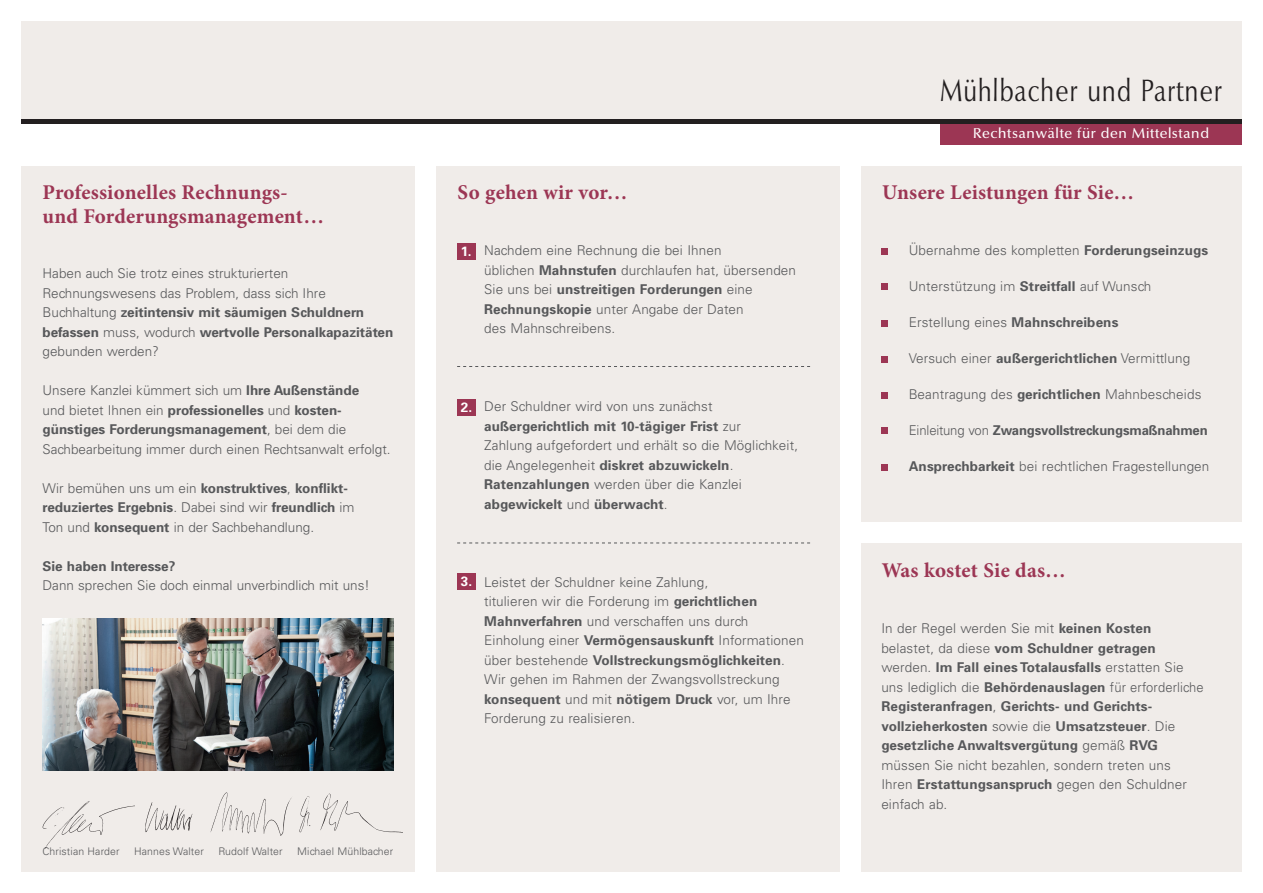
<style>
.page{position:relative;width:1263px;height:893px;background:#fff}
.page>*{position:absolute;margin:0;border:0;box-sizing:border-box;transform-origin:0 0}
.t1{font:30.15px "Optima BQ";letter-spacing:.05em;color:#231f20;scale:.8 1}
.Fließtext{font:700 21px/24px "Minion Pro";letter-spacing:.01em;color:#9c3654}
.t2{font:500 13.95px "Optima BQ";letter-spacing:.05em;color:#fff}
.Fließtext-2{font:300 13.5px/19.5px "Univers";letter-spacing:.01em;color:#57585a}
.Fließtext-3{font:700 13.5px/19.5px "Univers";color:#57585a}
.Fließtext-4{font:700 13.5px "Univers";color:#fff}
.Fließtext-5{font:300 10.5px "Univers";letter-spacing:.01em;color:#57585a}
.s1{font-weight:700}
.s2{font-weight:300}
</style>
<div class="page">
<div style="left:940px;top:121px;width:302px;height:24px;background:#9c3654"></div>
<div style="left:861px;top:166px;width:381px;height:356px;background:#f0ece9"></div>
<div style="left:861px;top:543px;width:381px;height:329px;background:#f0ece9"></div>
<div style="left:436px;top:166px;width:404px;height:706px;background:#f0ece9"></div>
<div style="left:21px;top:166px;width:394px;height:706px;background:#f0ece9"></div>
<div style="left:21px;top:21px;width:1221px;height:101px;background:#f0ece9"></div>
<hr style="left:21px;top:119px;width:1221px;height:4px;background:#231f20">
<svg style="left:457px;top:366px;width:353px;height:1px"></svg>
<svg style="left:457px;top:543px;width:353px;height:1px"></svg>
<img style="left:43px;top:619px;width:350px;height:152px">
<svg style="left:882px;top:248px;width:6px;height:6px"></svg>
<svg style="left:882px;top:284px;width:6px;height:6px"></svg>
<svg style="left:882px;top:320px;width:6px;height:6px"></svg>
<svg style="left:882px;top:356px;width:6px;height:6px"></svg>
<svg style="left:882px;top:392px;width:6px;height:6px"></svg>
<svg style="left:882px;top:428px;width:6px;height:6px"></svg>
<svg style="left:882px;top:464px;width:6px;height:6px"></svg>
<div style="left:457px;top:399px;width:18px;height:16px;background:#9c3654"></div>
<div style="left:457px;top:574px;width:18px;height:16px;background:#9c3654"></div>
<div style="left:457px;top:243px;width:18px;height:16px;background:#9c3654"></div>
<img style="left:210px;top:792px;width:79px;height:44px">
<img style="left:289px;top:793px;width:113px;height:40px">
<img style="left:42px;top:801px;width:88px;height:48px">
<img style="left:130px;top:802px;width:63px;height:30px">
<p class="Fließtext" style="left:43px;top:180px;width:283px">Professionelles Rechnungs&shy;und Forderungsmanagement…</p>
<p class="Fließtext" style="left:458px;top:180px;width:171px">So gehen wir vor…</p>
<p class="Fließtext-2" style="left:43px;top:264px;width:352px">Haben auch Sie trotz eines strukturierten Rechnungswesens das Problem, dass sich Ihre Buchhaltung <span class="s1">zeitintensiv mit säumigen Schuldnern befassen</span> muss, wodurch <span class="s1">wertvolle Personalkapazitäten </span>gebunden werden?</p>
<p class="Fließtext-2" style="left:43px;top:381px;width:350px">Unsere Kanzlei kümmert sich um <span class="s1">Ihre Außenstände<br></span>und bietet Ihnen ein <span class="s1">professionelles</span> und <span class="s1">kosten&shy;günstiges Forderungsmanagement</span>, bei dem die Sachbearbeitung immer durch einen Rechtsanwalt erfolgt.</p>
<p class="Fließtext-3" style="left:43px;top:478px;width:314px"><span class="s2">Wir bemühen uns um ein</span> konstruktives<span class="s2">,</span> konflikt&shy;reduziertes Ergebnis<span class="s2">. Dabei sind wir</span> freundlich <span class="s2">im<br>Ton und</span> konsequent <span class="s2">in der Sachbehandlung.</span></p>
<p class="Fließtext-2" style="left:43px;top:556px;width:329px"><span class="s1">Sie haben Interesse?<br></span>Dann sprechen Sie doch einmal unverbindlich mit uns!</p>
<p class="Fließtext-5" style="left:43px;top:845px;width:79px">Christian Harder</p>
<p class="Fließtext-5" style="left:134px;top:845px;width:71px">Hannes Walter</p>
<p class="Fließtext-5" style="left:218px;top:845px;width:66px">Rudolf Walter</p>
<p class="Fließtext-5" style="left:297px;top:845px;width:98px">Michael Mühlbacher</p>
<p class="Fließtext-4" style="left:461px;top:243px;width:12px">1.</p>
<p class="Fließtext-2" style="left:484px;top:241px;width:313px">Nachdem eine Rechnung die bei Ihnen<br>üblichen <span class="s1">Mahnstufen</span> durchlaufen hat, übersenden Sie uns bei <span class="s1">unstreitigen Forderungen</span> eine <span class="s1">Rechnungskopie</span> unter Angabe der Daten<br>des Mahnschreibens.</p>
<p class="Fließtext-4" style="left:461px;top:399px;width:13px">2.</p>
<p class="Fließtext-2" style="left:484px;top:397px;width:315px">Der Schuldner wird von uns zunächst <span class="s1">außergerichtlich mit 10-tägiger Frist</span> zur<br>Zahlung aufgefordert und erhält so die Möglichkeit, die Angelegenheit <span class="s1">diskret abzuwickeln</span>.<br><span class="s1">Ratenzahlungen</span> werden über die Kanzlei <span class="s1">abgewickelt</span> und <span class="s1">überwacht</span>.</p>
<p class="Fließtext-4" style="left:461px;top:573px;width:13px">3.</p>
<p class="Fließtext-2" style="left:484px;top:572px;width:321px">Leistet der Schuldner keine Zahlung,<br>titulieren wir die Forderung im <span class="s1">gerichtlichen Mahnverfahren</span> und verschaffen uns durch Einholung einer <span class="s1">Vermögensauskunft</span> Informationen über bestehende <span class="s1">Vollstreckungsmöglichkeiten</span>.<br>Wir gehen im Rahmen der Zwangsvollstreckung <span class="s1">konsequent</span> und mit <span class="s1">nötigem Druck</span> vor, um Ihre Forderung zu realisieren.</p>
<p class="t1" style="left:940px;top:73px;width:353px">Mühlbacher und Partner</p>
<p class="t2" style="left:973px;top:125px;width:238px">Rechtsanwälte für den Mittelstand</p>
<p class="Fließtext" style="left:882px;top:180px;width:253px">Unsere Leistungen für Sie…</p>
<p class="Fließtext-2" style="left:909px;top:241px;width:301px">Übernahme des kompletten <span class="s1">Forderungseinzugs</span></p>
<p class="Fließtext-2" style="left:909px;top:277px;width:244px">Unterstützung im <span class="s1">Streitfall</span> auf Wunsch</p>
<p class="Fließtext-2" style="left:909px;top:313px;width:211px">Erstellung eines <span class="s1">Mahnschreibens</span></p>
<p class="Fließtext-2" style="left:909px;top:349px;width:283px">Versuch einer <span class="s1">außergerichtlichen</span> Vermittlung</p>
<p class="Fließtext-2" style="left:909px;top:385px;width:294px">Beantragung des <span class="s1">gerichtlichen</span> Mahnbescheids</p>
<p class="Fließtext-3" style="left:909px;top:421px;width:300px"><span class="s2">Einleitung von</span> Zwangsvollstreckungsmaßnahmen</p>
<p class="Fließtext-2" style="left:909px;top:457px;width:302px"><span class="s1">Ansprechbarkeit</span> bei rechtlichen Fragestellungen</p>
<p class="Fließtext" style="left:882px;top:558px;width:186px">Was kostet Sie das…</p>
<p class="Fließtext-3" style="left:881px;top:619px;width:324px"><span class="s2">In der Regel werden Sie mit</span> keinen Kosten <span class="s2">belastet, da diese</span> vom Schuldner getragen <span class="s2">werden.</span> Im Fall eines Totalausfalls <span class="s2">erstatten Sie uns lediglich die</span> Behördenauslagen <span class="s2">für erforderliche </span>Registeranfragen<span class="s2">,</span> Gerichts- und Gerichts&shy;vollzieherkosten <span class="s2">sowie die</span> Umsatzsteuer<span class="s2">. Die </span>gesetzliche Anwaltsvergütung <span class="s2">gemäß</span> RVG <span class="s2">müssen Sie nicht bezahlen, sondern treten uns Ihren</span> Erstattungsanspruch <span class="s2">gegen den Schuldner einfach ab.</span></p>
</div>
